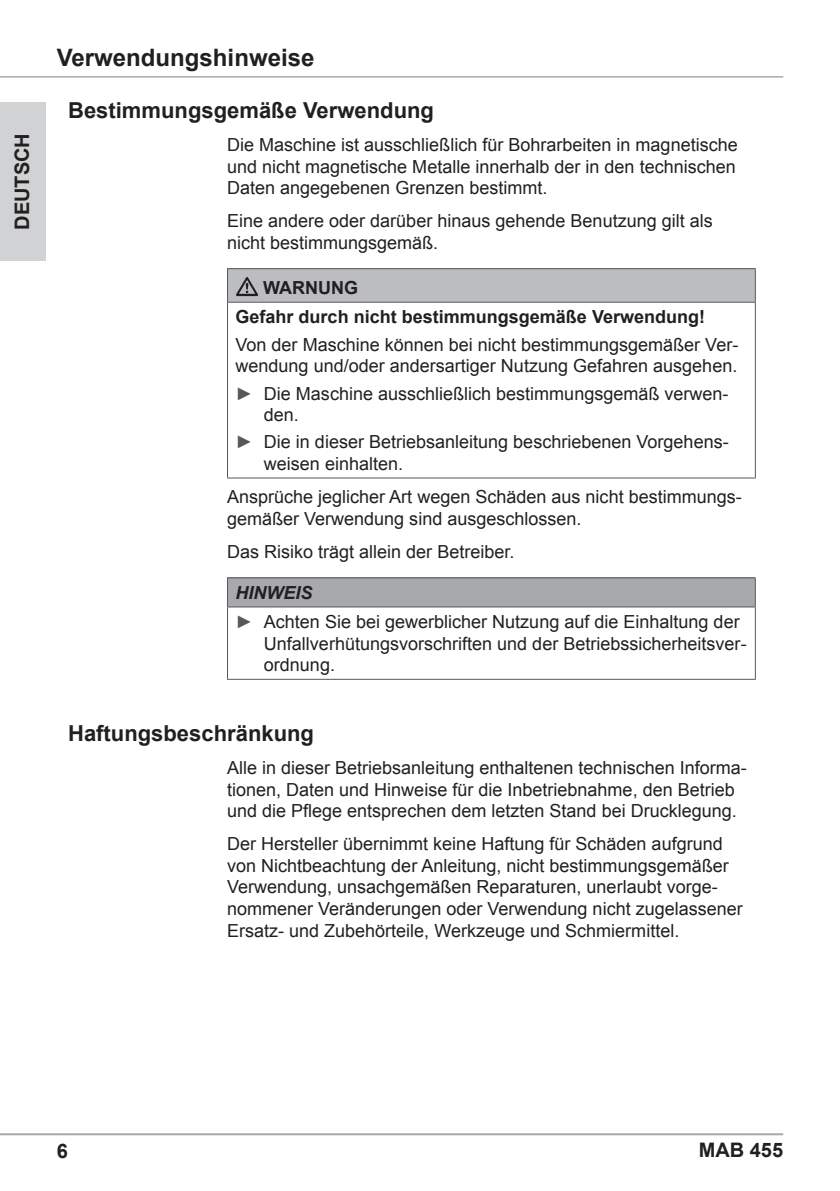
<style>
.page{position:relative;width:840px;height:1191px;background:#fff}
.page>*{position:absolute;margin:0;border:0;box-sizing:border-box;transform-origin:0 0}
.t1{font:700 24px "Arial";color:#231f20}
.t2{font:700 22px "Arial";color:#231f20}
.t3{font:700 20px "Arial";color:#231f20}
.t4{font:18px/21.6px "Arial";color:#231f20}
.t5{font:700 18px/29.2px "Arial";color:#231f20}
.s1{color:#57585a}
.s2{font-weight:700;font-style:italic}
</style>
<div class="page">
<hr style="left:0;top:1133px;width:782px;height:2px;background:#a8a9ad">
<hr style="left:0;top:76px;width:782px;height:2px;background:#a8a9ad">
<div style="left:0;top:102px;width:45px;height:159px;background:#d1d2d4"></div>
<div style="left:227px;top:269px;width:528px;height:33px;background:#bcbdc0"></div>
<hr style="left:227px;top:268px;width:528px;height:1px;background:#57585a">
<hr style="left:227px;top:269px;width:1px;height:33px;background:#57585a">
<hr style="left:754px;top:269px;width:1px;height:33px;background:#57585a">
<hr style="left:227px;top:302px;width:528px;height:1px;background:#57585a">
<hr style="left:227px;top:303px;width:1px;height:174px;background:#57585a">
<hr style="left:754px;top:303px;width:1px;height:174px;background:#57585a">
<hr style="left:227px;top:477px;width:528px;height:1px;background:#57585a">
<svg style="left:236px;top:277px;width:22px;height:19px"></svg>
<div style="left:227px;top:578px;width:528px;height:29px;background:#a8a9ad"></div>
<hr style="left:227px;top:607px;width:1px;height:72px;background:#57585a">
<hr style="left:754px;top:607px;width:1px;height:72px;background:#57585a">
<hr style="left:227px;top:679px;width:528px;height:1px;background:#57585a">
<hr style="left:227px;top:577px;width:528px;height:1px;background:#57585a">
<svg style="left:227px;top:578px;width:1px;height:28px"></svg>
<svg style="left:754px;top:578px;width:1px;height:28px"></svg>
<hr style="left:227px;top:606px;width:528px;height:1px;background:#57585a">
<p class="t3" style="left:9px;top:230px;width:98px;rotate:-90deg">DEUTSCH</p>
<h1 class="t1" style="left:57px;top:42px;width:259px">Verwendungshinweise</h1>
<p class="t2" style="left:68px;top:96px;width:367px">Bestimmungsgemäße Verwendung</p>
<p class="t4" style="left:227px;top:134px;width:512px;text-align:justify">Die Maschine ist ausschließlich für Bohrarbeiten in magnetische und nicht magnetische Metalle innerhalb der in den technischen Daten angegebenen Grenzen bestimmt.</p>
<p class="t4" style="left:227px;top:210px;width:487px">Eine andere oder darüber hinaus gehende Benutzung gilt als nicht bestimmungsgemäß.</p>
<p class="t5" style="left:235px;top:274px;width:471px;text-indent:28px">WARNUNG<br>Gefahr durch nicht bestimmungsgemäße Verwendung!</p>
<p class="t4" style="left:235px;top:334px;width:504px">Von der Maschine können bei nicht bestimmungsgemäßer Ver&shy;wendung und/oder andersartiger Nutzung Gefahren ausgehen.</p>
<p class="t4" style="left:264px;top:382px;width:466px;text-indent:-28px"><span class="s1">►</span> Die Maschine ausschließlich bestimmungsgemäß verwen&shy;den.</p>
<p class="t4" style="left:264px;top:431px;width:466px;text-indent:-28px"><span class="s1">►</span> Die in dieser Betriebsanleitung beschriebenen Vorgehens&shy;weisen einhalten.</p>
<p class="t4" style="left:227px;top:486px;width:516px">Ansprüche jeglicher Art wegen Schäden aus nicht bestimmungs&shy;gemäßer Verwendung sind ausgeschlossen.</p>
<p class="t4" style="left:227px;top:541px;width:289px">Das Risiko trägt allein der Betreiber.</p>
<p class="t4" style="left:235px;top:578px;width:505px;line-height:29.2px"><span class="s2">HINWEIS<br></span><span class="s1">►</span> Achten Sie bei gewerblicher Nutzung auf die Einhaltung der</p>
<p class="t4" style="left:264px;top:633px;width:484px">Unfallverhütungsvorschriften und der Betriebssicherheitsver&shy;ordnung.</p>
<p class="t2" style="left:68px;top:718px;width:247px">Haftungsbeschränkung</p>
<p class="t4" style="left:227px;top:757px;width:521px">Alle in dieser Betriebsanleitung enthaltenen technischen Informa&shy;tionen, Daten und Hinweise für die Inbetriebnahme, den Betrieb und die Pflege entsprechen dem letzten Stand bei Drucklegung.</p>
<p class="t4" style="left:227px;top:833px;width:517px">Der Hersteller übernimmt keine Haftung für Schäden aufgrund von Nichtbeachtung der Anleitung, nicht bestimmungsgemäßer Verwendung, unsachgemäßen Reparaturen, unerlaubt vorge&shy;nommener Veränderungen oder Verwendung nicht zugelassener Ersatz- und Zubehörteile, Werkzeuge und Schmiermittel.</p>
<p class="t3" style="left:57px;top:1137px;width:13px">6</p>
<p class="t3" style="left:698px;top:1137px;width:86px">MAB 455</p>
</div>
